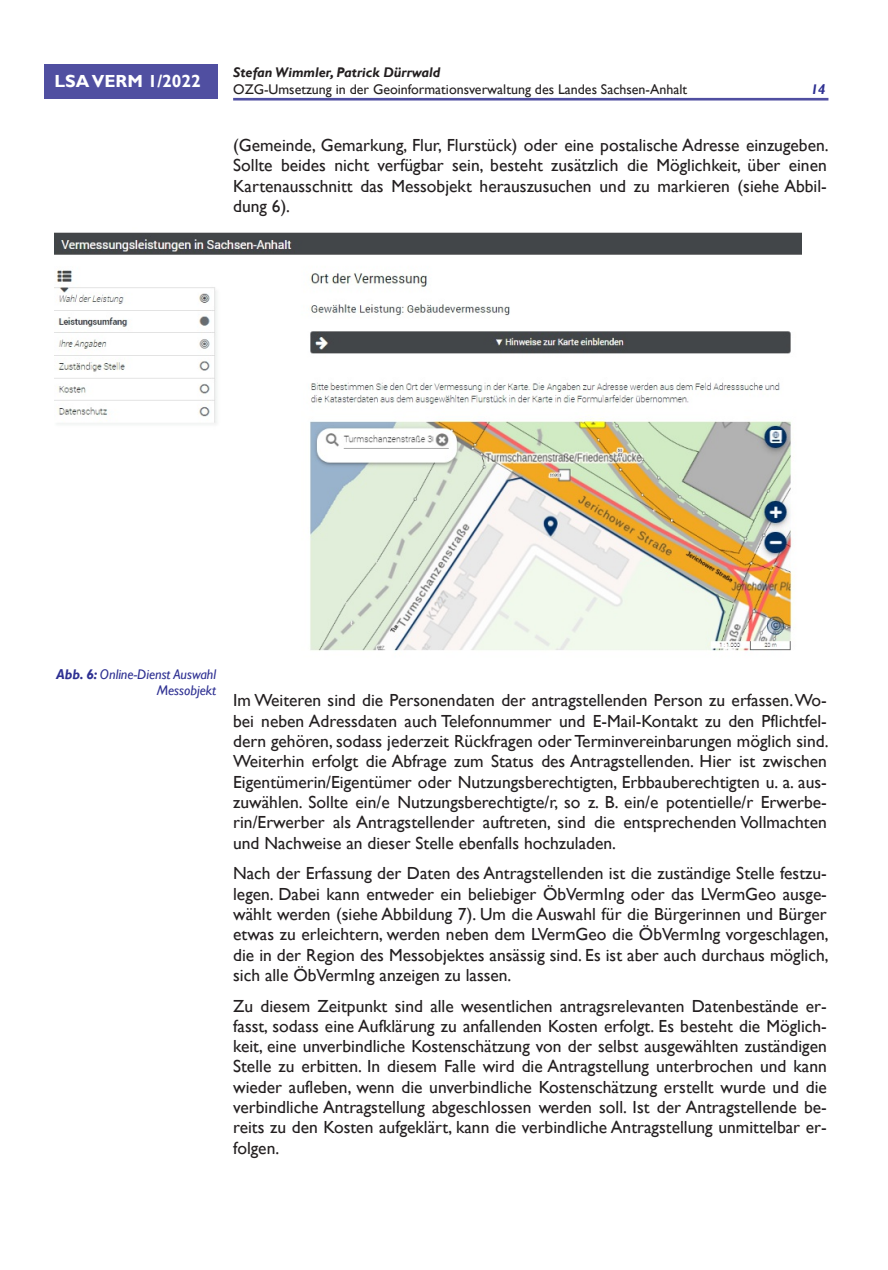
<style>
.page{position:relative;width:888px;height:1270px;background:#fff}
.page>*{position:absolute;margin:0;border:0;box-sizing:border-box;transform-origin:0 0}
.t1{font:17.5px/20.3px "Gill Sans";color:#231f20;text-align:justify}
.t2{font:700 17.5px "Gill Sans";color:#fff}
.t3{font:14px "Gill Sans";color:#231f20}
.t4{font:italic 14px/16.3px "Gill Sans";color:#2e3092;text-align:right}
.t5{font:italic 700 14px "Gill Sans";color:#231f20}
.t6{font:italic 700 14px "Gill Sans";color:#2e3092}
.s1{font-weight:700}
</style>
<div class="page">
<div style="left:45px;top:64px;width:173px;height:35px;background:#504fa1"></div>
<hr style="left:233px;top:98px;width:595px;height:3px;background:#504fa1">
<img style="left:55px;top:232px;width:747px;height:419px">
<p class="t2" style="left:55px;top:70px;width:148px">LSA VERM 1/2022</p>
<p class="t5" style="left:233px;top:65px;width:209px">Stefan Wimmler, Patrick Dürrwald</p>
<p class="t3" style="left:233px;top:81px;width:455px">OZG-Umsetzung in der Geoinformationsverwaltung des Landes Sachsen-Anhalt</p>
<p class="t6" style="left:811px;top:81px;width:16px">14</p>
<p class="t1" style="left:233px;top:135px;width:597px">(Gemeinde, Gemarkung, Flur, Flurstück) oder eine postalische Adresse einzugeben.<br>Sollte beides nicht verfügbar sein, besteht zusätzlich die Möglichkeit, über einen Kartenausschnitt das Messobjekt herauszusuchen und zu markieren (siehe Abbil&shy;dung 6).</p>
<p class="t4" style="left:56px;top:666px;width:162px"><span class="s1">Abb. 6:</span> Online-Dienst Auswahl<br>Messobjekt</p>
<p class="t1" style="left:233px;top:691px;width:597px">Im Weiteren sind die Personendaten der antragstellenden Person zu erfassen.Wo&shy;bei neben Adressdaten auch Telefonnummer und E-Mail-Kontakt zu den Pflichtfel&shy;dern gehören, sodass jederzeit Rückfragen oder Terminvereinbarungen möglich sind.<br>Weiterhin erfolgt die Abfrage zum Status des Antragstellenden. Hier ist zwischen Eigentümerin/Eigentümer oder Nutzungsberechtigten, Erbbauberechtigten u. a. aus&shy;zuwählen. Sollte ein/e Nutzungsberechtigte/r, so z. B. ein/e potentielle/r Erwerbe&shy;rin/Erwerber als Antragstellender auftreten, sind die entsprechenden Vollmachten und Nachweise an dieser Stelle ebenfalls hochzuladen.</p>
<p class="t1" style="left:233px;top:864px;width:597px">Nach der Erfassung der Daten des Antragstellenden ist die zuständige Stelle festzu&shy;legen. Dabei kann entweder ein beliebiger ÖbVermIng oder das LVermGeo ausge&shy;wählt werden (siehe Abbildung 7). Um die Auswahl für die Bürgerinnen und Bürger etwas zu erleichtern, werden neben dem LVermGeo die ÖbVermIng vorgeschlagen, die in der Region des Messobjektes ansässig sind. Es ist aber auch durchaus möglich, sich alle ÖbVermIng anzeigen zu lassen.</p>
<p class="t1" style="left:233px;top:996px;width:595px">Zu diesem Zeitpunkt sind alle wesentlichen antragsrelevanten Datenbestände er&shy;fasst, sodass eine Aufklärung zu anfallenden Kosten erfolgt. Es besteht die Möglich&shy;keit, eine unverbindliche Kostenschätzung von der selbst ausgewählten zuständigen Stelle zu erbitten. In diesem Falle wird die Antragstellung unterbrochen und kann wieder aufleben, wenn die unverbindliche Kostenschätzung erstellt wurde und die verbindliche Antragstellung abgeschlossen werden soll. Ist der Antragstellende be&shy;reits zu den Kosten aufgeklärt, kann die verbindliche Antragstellung unmittelbar er&shy;folgen.</p>
</div>
